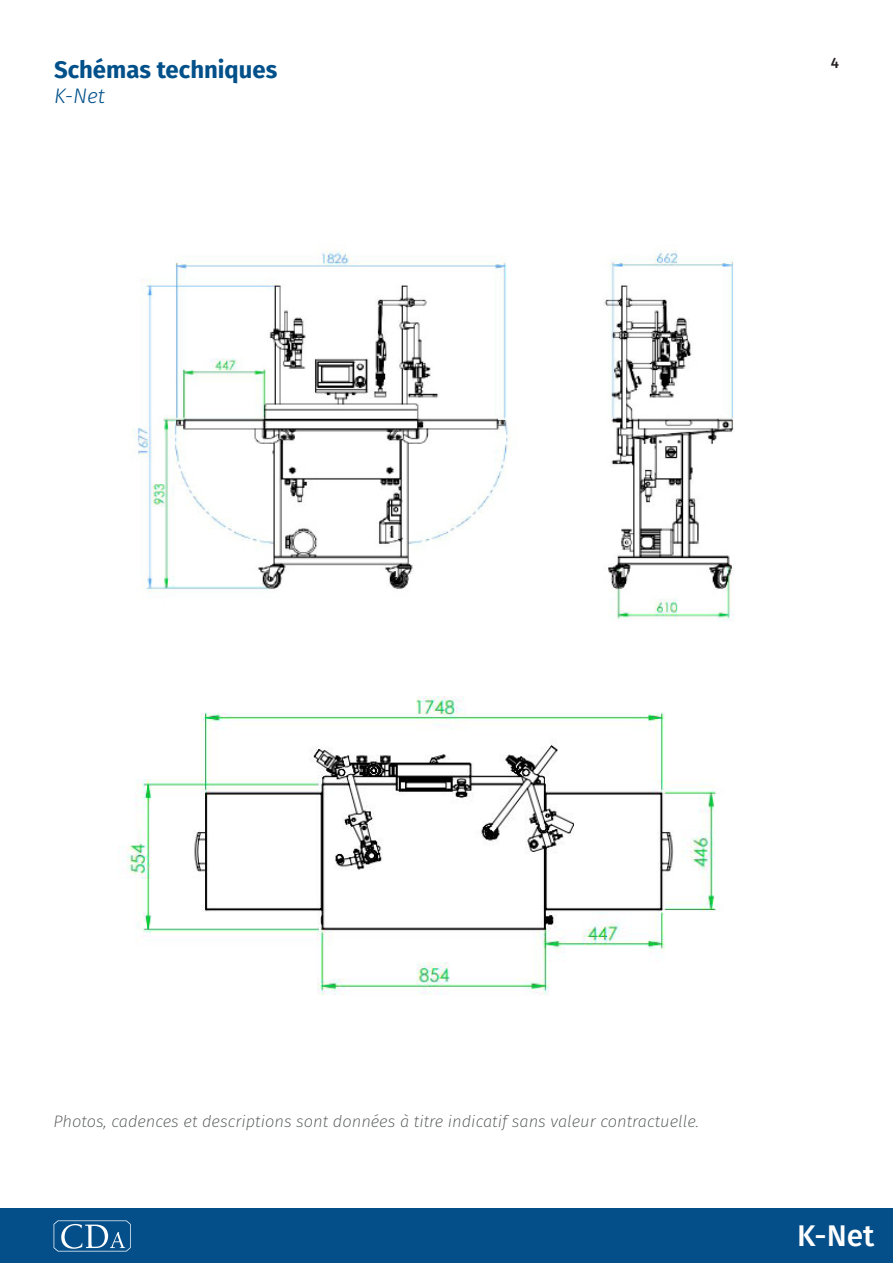
<style>
.page{position:relative;width:893px;height:1263px;background:#fff}
.page>*{position:absolute;margin:0;border:0;box-sizing:border-box;transform-origin:0 0}
.t1{font:500 30px "Fira Sans";color:#fff}
.t2{font:700 24px "Fira Sans";color:#01508a}
.t3{font:italic 300 21px "Fira Sans";color:#01508a}
.zone_de_texte{font:italic 200 16.5px "Fira Sans";color:#4f5252}
.t4{font:500 15px "Fira Sans";color:#231f20}
</style>
<div class="page">
<div style="left:0;top:1208px;width:893px;height:54px;background:#044f8a"></div>
<svg style="left:54px;top:1220px;width:77px;height:31px"></svg>
<img style="left:132px;top:250px;width:602px;height:371px">
<img style="left:122px;top:696px;width:595px;height:299px">
<p class="t2" style="left:54px;top:49px;width:225px">Schémas techniques</p>
<p class="t3" style="left:54px;top:81px;width:53px">K-Net</p>
<p class="t4" style="left:831px;top:51px;width:10px">4</p>
<p class="zone_de_texte" style="left:54px;top:1110px;width:647px">Photos, cadences et descriptions sont données à titre indicatif sans valeur contractuelle.</p>
<h1 class="t1" style="left:797px;top:1212px;width:79px">K-Net</h1>
</div>
